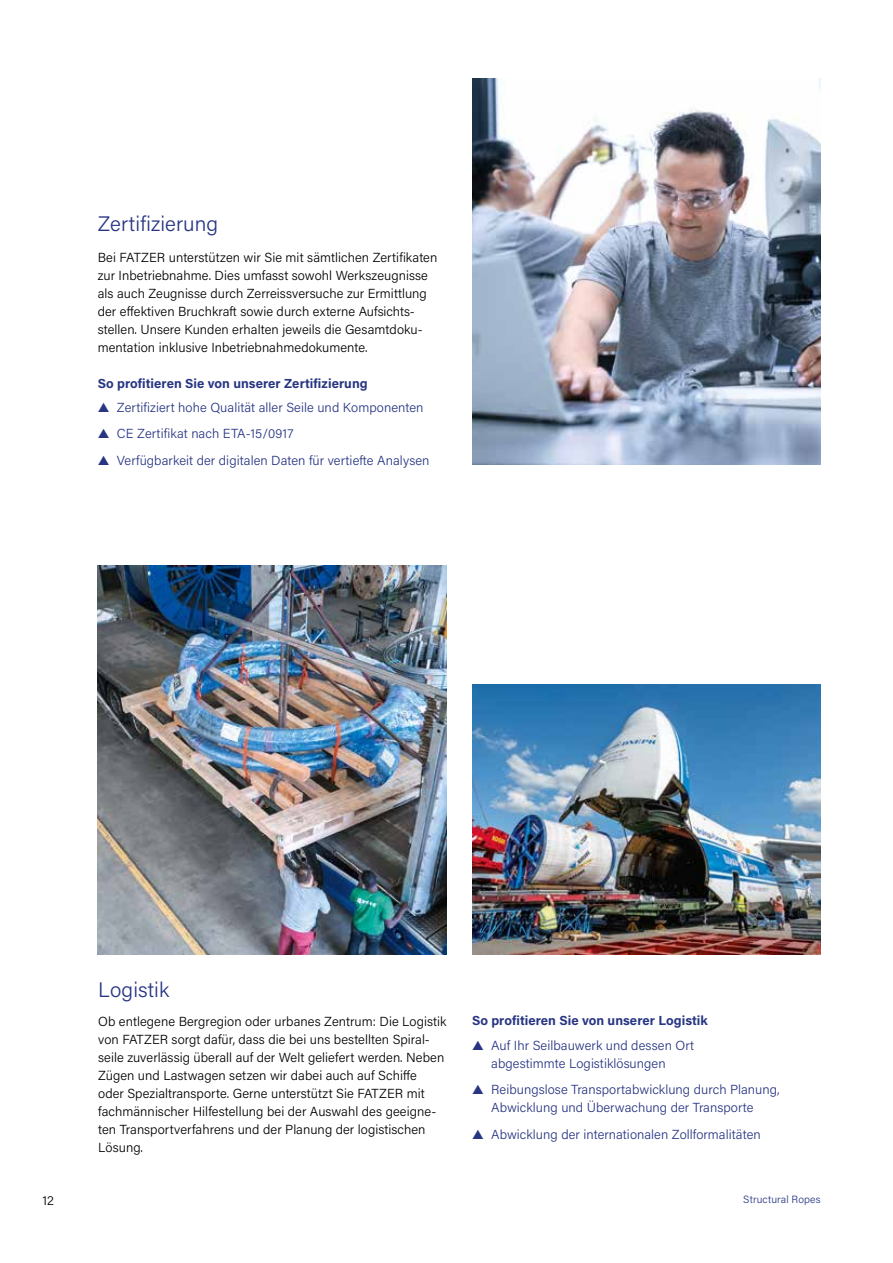
<style>
.page{position:relative;width:893px;height:1263px;background:#fff}
.page>*{position:absolute;margin:0;border:0;box-sizing:border-box;transform-origin:0 0}
.t1{font:300 21px "Acumin Pro";letter-spacing:.005em;color:#283583}
.t2{font:300 13.2px/18px "Acumin Pro";letter-spacing:.005em;color:#000}
.t3{font:300 13.2px/18px "Acumin Pro";letter-spacing:.005em;color:#283583}
.t4{font:700 13.2px "Acumin Pro";letter-spacing:.005em;color:#283583}
.t5{font:300 10.5px "Acumin Pro";letter-spacing:.015em;color:#283583}
</style>
<div class="page">
<img style="left:98px;top:565px;width:348px;height:389px">
<img style="left:472px;top:684px;width:349px;height:270px">
<img style="left:472px;top:79px;width:349px;height:386px">
<h1 class="t1" style="left:98px;top:209px;width:122px">Zertifizierung</h1>
<p class="t2" style="left:98px;top:247px;width:341px">Bei FATZER unterstützen wir Sie mit sämtlichen Zertifikaten zur Inbetriebnahme. Dies umfasst sowohl Werkszeugnisse als auch Zeugnisse durch Zerreissversuche zur Ermittlung der effektiven Bruchkraft sowie durch externe Aufsichts&shy;stellen. Unsere Kunden erhalten jeweils die Gesamtdoku&shy;mentation inklusive Inbetriebnahmedokumente.</p>
<p class="t4" style="left:98px;top:374px;width:271px">So profitieren Sie von unserer Zertifizierung</p>
<p class="t3" style="left:98px;top:398px;width:327px">▲ Zertifiziert hohe Qualität aller Seile und Komponenten</p>
<p class="t3" style="left:98px;top:424px;width:197px">▲ CE Zertifikat nach ETA-15/0917</p>
<p class="t3" style="left:98px;top:451px;width:333px">▲ Verfügbarkeit der digitalen Daten für vertiefte Analysen</p>
<h1 class="t1" style="left:98px;top:975px;width:72px">Logistik</h1>
<p class="t2" style="left:98px;top:1012px;width:350px">Ob entlegene Bergregion oder urbanes Zentrum: Die Logistik von FATZER sorgt dafür, dass die bei uns bestellten Spiral&shy;seile zuverlässig überall auf der Welt geliefert werden. Neben Zügen und Lastwagen setzen wir dabei auch auf Schiffe<br>oder Spezialtransporte. Gerne unterstützt Sie FATZER mit fachmännischer Hilfestellung bei der Auswahl des geeigne&shy;ten Transportverfahrens und der Planung der logistischen Lösung.</p>
<p class="t4" style="left:472px;top:1011px;width:237px">So profitieren Sie von unserer Logistik</p>
<p class="t3" style="left:491px;top:1036px;width:205px;text-indent:-19px">▲ Auf Ihr Seilbauwerk und dessen Ort abgestimmte Logistiklösungen</p>
<p class="t3" style="left:472px;top:1080px;width:309px;text-align:center">▲ Reibungslose Transportabwicklung durch Planung,<br>Abwicklung und Überwachung der Transporte</p>
<p class="t3" style="left:472px;top:1125px;width:290px">▲ Abwicklung der internationalen Zollformalitäten</p>
<p class="t2" style="left:43px;top:1190px;width:13px">12</p>
<p class="t5" style="left:743px;top:1192px;width:79px">Structural Ropes</p>
</div>
